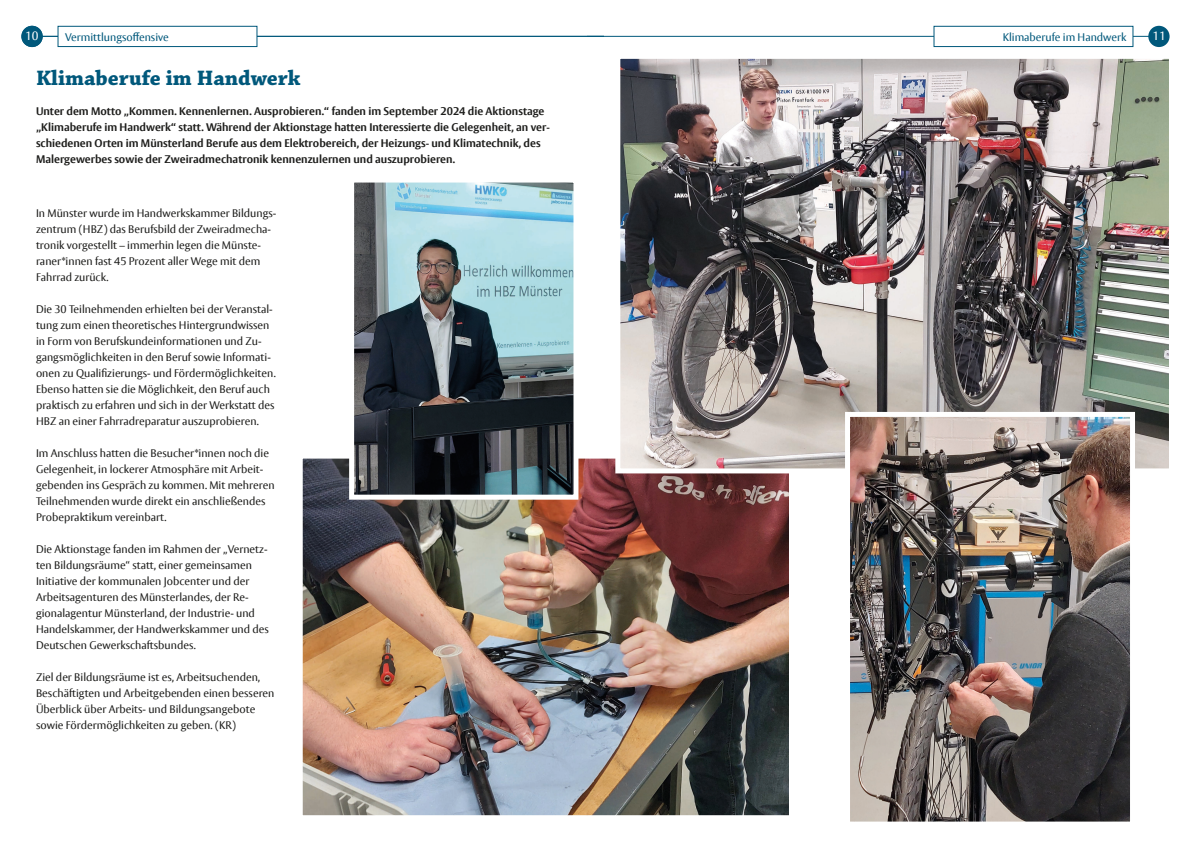
<style>
.page{position:relative;width:1191px;height:842px;background:#fff}
.page>*{position:absolute;margin:0;border:0;box-sizing:border-box;transform-origin:0 0}
.t1{font:700 22px "Chaparral Pro";color:#00587b}
.t2{font:12px "Vesta Pro";color:#fff}
.t3{font:11px/16px "Vesta Pro";color:#1d1d1b}
.t4{font:700 11px/16px "Vesta Pro";color:#1d1d1b}
.t5{font:11px "Vesta Pro";color:#00587b}
</style>
<div class="page">
<hr style="left:587px;top:36px;width:566px;height:1px;background:#00587b">
<div style="left:1148px;top:26px;width:21px;height:21px;background:#00587b;border-radius:50%"></div>
<div style="left:933px;top:26px;width:200px;height:21px;background:#fff;border:1px solid #00587b"></div>
<hr style="left:37px;top:36px;width:567px;height:1px;background:#00587b">
<div style="left:21px;top:26px;width:22px;height:21px;background:#00587b;border-radius:50%"></div>
<div style="left:58px;top:26px;width:199px;height:21px;background:#fff;border:1px solid #00587b"></div>
<img style="left:304px;top:460px;width:484px;height:354px">
<div style="left:298px;top:454px;width:496px;height:366px;border:5px solid #fff"></div>
<img style="left:621px;top:60px;width:547px;height:407px">
<div style="left:615px;top:54px;width:559px;height:419px;border:5px solid #fff"></div>
<img style="left:851px;top:418px;width:278px;height:402px">
<div style="left:845px;top:412px;width:290px;height:414px;border:5px solid #fff"></div>
<img style="left:355px;top:184px;width:217px;height:310px">
<div style="left:349px;top:178px;width:229px;height:322px;border:5px solid #fff"></div>
<p class="t2" style="left:25px;top:29px;width:15px">10</p>
<p class="t5" style="left:65px;top:31px;width:105px">Vermittlungsoffensive</p>
<p class="t5" style="left:1002px;top:31px;width:125px">Klimaberufe im Handwerk</p>
<p class="t2" style="left:1152px;top:29px;width:15px">11</p>
<h1 class="t1" style="left:36px;top:65px;width:266px">Klimaberufe im Handwerk</h1>
<p class="t4" style="left:36px;top:103px;width:515px">Unter dem Motto „Kommen. Kennenlernen. Ausprobieren.“ fanden im September 2024 die Aktionstage „Klimaberufe im Handwerk“ statt. Während der Aktionstage hatten Interessierte die Gelegenheit, an ver&shy;schiedenen Orten im Münsterland Berufe aus dem Elektrobereich, der Heizungs- und Klimatechnik, des Malergewerbes sowie der Zweiradmechatronik kennenzulernen und auszuprobieren.</p>
<p class="t3" style="left:36px;top:205px;width:242px">In Münster wurde im Handwerkskammer Bildungs&shy;zentrum (HBZ) das Berufsbild der Zweiradmecha&shy;tronik vorgestellt – immerhin legen die Münste&shy;raner*innen fast 45 Prozent aller Wege mit dem Fahrrad zurück.</p>
<p class="t3" style="left:36px;top:301px;width:241px">Die 30 Teilnehmenden erhielten bei der Veranstal&shy;tung zum einen theoretisches Hintergrundwissen in Form von Berufskundeinformationen und Zu&shy;gangsmöglichkeiten in den Beruf sowie Informati&shy;onen zu Qualifizierungs- und Fördermöglichkeiten.<br>Ebenso hatten sie die Möglichkeit, den Beruf auch praktisch zu erfahren und sich in der Werkstatt des HBZ an einer Fahrradreparatur auszuprobieren.</p>
<p class="t3" style="left:36px;top:445px;width:240px">Im Anschluss hatten die Besucher*innen noch die Gelegenheit, in lockerer Atmosphäre mit Arbeit&shy;gebenden ins Gespräch zu kommen. Mit mehreren Teilnehmenden wurde direkt ein anschließendes Probepraktikum vereinbart.</p>
<p class="t3" style="left:36px;top:541px;width:234px">Die Aktionstage fanden im Rahmen der „Vernetz&shy;ten Bildungsräume“ statt, einer gemeinsamen Initiative der kommunalen Jobcenter und der Arbeitsagenturen des Münsterlandes, der Re&shy;gionalagentur Münsterland, der Industrie- und Handelskammer, der Handwerkskammer und des Deutschen Gewerkschaftsbundes.</p>
<p class="t3" style="left:36px;top:669px;width:240px">Ziel der Bildungsräume ist es, Arbeitsuchenden, Beschäftigten und Arbeitgebenden einen besseren Überblick über Arbeits- und Bildungsangebote sowie Fördermöglichkeiten zu geben. (KR)</p>
</div>
